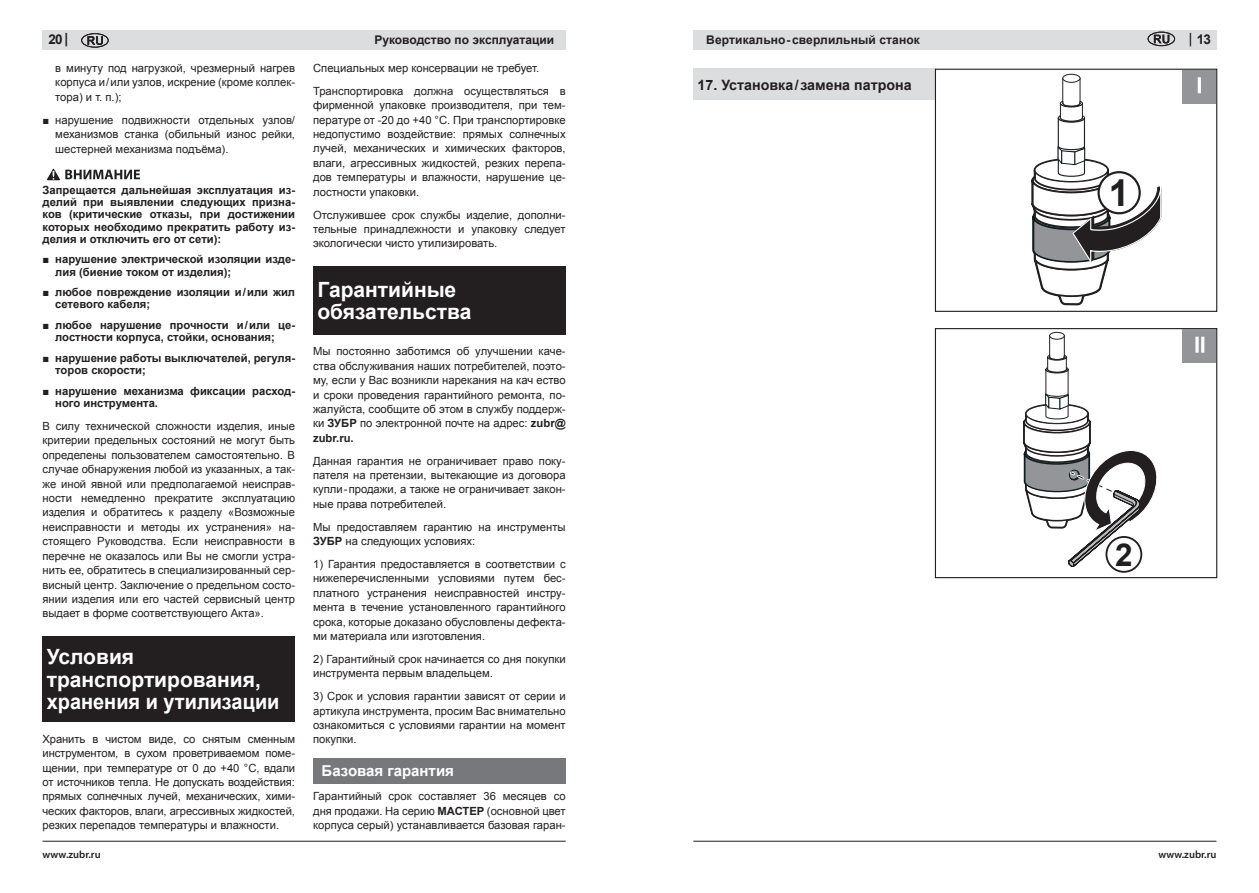
<style>
.page{position:relative;width:1259px;height:893px;background:#fff}
.page>*{position:absolute;margin:0;border:0;box-sizing:border-box;transform-origin:0 0}
.t1{font:700 37.2px "Arial";color:#231f20}
.t2{font:700 31.5px "Arial";color:#231f20}
.t3{font:700 21px/22.5px "Arial";color:#fff}
.t4{font:700 15px "Arial";color:#fff}
.t5{font:700 14.25px "Arial";color:#231f20}
.t6{font:700 13.5px "Arial";color:#231f20}
.t7{font:700 12px "Arial";color:#231f20}
.t8{font:11.25px/14.4px "Arial";color:#231f20;text-align:justify}
.t9{font:700 11.25px/12.1px "Arial";color:#231f20}
.t10{font:600 10.5px "Myriad Pro";color:#231f20}
.s1{font-family:"Myriad Pro"}
.s2{font-family:"Times New Roman"}
.s3{font-family:"Times New Roman";font-weight:400}
.s4{font-weight:700}
.s5{font-family:"Myriad Pro";font-weight:600}
</style>
<div class="page">
<div style="left:43px;top:30px;width:523px;height:20px;background:#dcdddf"></div>
<hr style="left:43px;top:841px;width:523px;height:1px;background:#231f20">
<svg style="left:87px;top:36px;width:16px;height:9px"></svg>
<div style="left:81px;top:33px;width:27px;height:15px;border:1px solid #231f20;border-radius:50%"></div>
<svg style="left:47px;top:169px;width:93px;height:11px"></svg>
<div style="left:43px;top:636px;width:252px;height:85px;background:#231f20"></div>
<div style="left:313px;top:266px;width:253px;height:68px;background:#231f20"></div>
<div style="left:313px;top:758px;width:253px;height:25px;background:#76787b"></div>
<div style="left:693px;top:30px;width:523px;height:20px;background:#dcdddf"></div>
<hr style="left:693px;top:841px;width:523px;height:1px;background:#231f20">
<svg style="left:1153px;top:35px;width:16px;height:8px"></svg>
<div style="left:1147px;top:32px;width:28px;height:14px;border:1px solid #231f20;border-radius:50%"></div>
<div style="left:693px;top:68px;width:242px;height:32px;background:#dcdddf"></div>
<svg style="left:1031px;top:77px;width:130px;height:228px"></svg>
<div style="left:1062px;top:74px;width:18px;height:8px;background:#fff;border-radius:50%"></div>
<div style="left:1062px;top:74px;width:18px;height:9px;border:1px solid #231f20;border-radius:50%"></div>
<div style="left:935px;top:69px;width:282px;height:243px;border:1px solid #231f20"></div>
<div style="left:1049px;top:332px;width:15px;height:8px;border:1px solid #231f20;border-radius:50%"></div>
<svg style="left:1106px;top:537px;width:35px;height:35px"></svg>
<div style="left:1105px;top:536px;width:37px;height:37px;border:2px solid #231f20;border-radius:50%"></div>
<svg style="left:1023px;top:335px;width:134px;height:233px"></svg>
<div style="left:935px;top:328px;width:282px;height:250px;border:1px solid #231f20"></div>
<div style="left:1182px;top:70px;width:34px;height:33px;background:#939598"></div>
<svg style="left:1197px;top:77px;width:4px;height:16px"></svg>
<div style="left:1182px;top:329px;width:34px;height:34px;background:#939598"></div>
<div style="left:1201px;top:337px;width:3px;height:16px;background:#fff;border:2px solid #fff"></div>
<div style="left:1195px;top:337px;width:3px;height:16px;background:#fff;border:2px solid #fff"></div>
<p class="t6" style="left:48px;top:30px;width:21px">20 <span class="s1">|</span></p>
<p class="t8" style="left:55px;top:61px;width:241px">в минуту под нагрузкой, чрезмерный нагрев корпуса и/или узлов, искрение (кроме коллек&shy;тора) и т. п.);</p>
<p class="t8" style="left:55px;top:113px;width:241px;text-indent:-13px"><span class="s2">■</span> нарушение подвижности отдельных узлов/ механизмов станка (обильный износ рейки, шестерней механизма подъёма).</p>
<p class="t9" style="left:43px;top:184px;width:254px;text-align:justify">Запрещается дальнейшая эксплуатация из&shy;делий при выявлении следующих призна&shy;ков (критические отказы, при достижении которых необходимо прекратить работу из&shy;делия и отключить его от сети):</p>
<p class="t9" style="left:55px;top:254px;width:241px;text-indent:-13px"><span class="s3">■</span> нарушение электрической изоляции изде&shy;лия (биение током от изделия);</p>
<p class="t9" style="left:55px;top:287px;width:241px;text-indent:-13px"><span class="s3">■</span> любое повреждение изоляции и/или жил сетевого кабеля;</p>
<p class="t9" style="left:55px;top:319px;width:241px;text-indent:-13px"><span class="s3">■</span> любое нарушение прочности и/или це&shy;лостности корпуса, стойки, основания;</p>
<p class="t9" style="left:55px;top:352px;width:241px;text-indent:-13px"><span class="s3">■</span> нарушение работы выключателей, регуля&shy;торов скорости;</p>
<p class="t9" style="left:55px;top:385px;width:241px;text-indent:-13px"><span class="s3">■</span> нарушение механизма фиксации расход&shy;ного инструмента.</p>
<p class="t8" style="left:43px;top:419px;width:254px">В силу технической сложности изделия, иные критерии предельных состояний не могут быть определены пользователем самостоятельно. В случае обнаружения любой из указанных, а так&shy;же иной явной или предполагаемой неисправ&shy;ности немедленно прекратите эксплуатацию изделия и обратитесь к разделу «Возможные неисправности и методы их устранения» на&shy;стоящего Руководства. Если неисправности в перечне не оказалось или Вы не смогли устра&shy;нить ее, обратитесь в специализированный сер&shy;висный центр. Заключение о предельном состо&shy;янии изделия или его частей сервисный центр выдает в форме соответствующего Акта».</p>
<h3 class="t3" style="left:47px;top:646px;width:234px">Условия транспортирования, хранения и утилизации</h3>
<p class="t8" style="left:43px;top:732px;width:254px">Хранить в чистом виде, со снятым сменным инструментом, в сухом проветриваемом поме&shy;щении, при температуре от 0 до +40 °C, вдали от источников тепла. Не допускать воздействия: прямых солнечных лучей, механических, хими&shy;ческих факторов, влаги, агрессивных жидкостей, резких перепадов температуры и влажности.</p>
<p class="t10" style="left:43px;top:847px;width:60px">www.zubr.ru</p>
<p class="t7" style="left:374px;top:32px;width:181px">Руководство по эксплуатации</p>
<p class="t8" style="left:313px;top:57px;width:254px;line-height:23px">Специальных мер консервации не требует.<br>Транспортировка должна осуществляться в</p>
<p class="t8" style="left:313px;top:98px;width:254px">фирменной упаковке производителя, при тем&shy;пературе от -20 до +40 °C. При транспортировке недопустимо воздействие: прямых солнечных лучей, механических и химических факторов, влаги, агрессивных жидкостей, резких перепа&shy;дов температуры и влажности, нарушение це&shy;лостности упаковки.</p>
<p class="t8" style="left:313px;top:207px;width:254px">Отслужившее срок службы изделие, дополни&shy;тельные принадлежности и упаковку следует экологически чисто утилизировать.</p>
<h3 class="t3" style="left:317px;top:279px;width:156px">Гарантийные обязательства</h3>
<p class="t8" style="left:313px;top:344px;width:254px">Мы постоянно заботимся об улучшении каче&shy;ства обслуживания наших потребителей, поэто&shy;му, если у Вас возникли нарекания на кач ество и сроки проведения гарантийного ремонта, по&shy;жалуйста, сообщите об этом в службу поддерж&shy;ки <span class="s4">ЗУБР</span> по электронной почте на адрес: <span class="s4">zubr@ zubr.ru.</span></p>
<p class="t8" style="left:313px;top:454px;width:254px">Данная гарантия не ограничивает право поку&shy;пателя на претензии, вытекающие из договора купли-продажи, а также не ограничивает закон&shy;ные права потребителей.</p>
<p class="t8" style="left:313px;top:520px;width:254px">Мы предоставляем гарантию на инструменты<br><span class="s4">ЗУБР</span> на следующих условиях:</p>
<p class="t8" style="left:313px;top:557px;width:254px">1) Гарантия предоставляется в соответствии с нижеперечисленными условиями путем бес&shy;платного устранения неисправностей инстру&shy;мента в течение установленного гарантийного срока, которые доказано обусловлены дефекта&shy;ми материала или изготовления.</p>
<p class="t8" style="left:313px;top:652px;width:254px">2) Гарантийный срок начинается со дня покупки инструмента первым владельцем.</p>
<p class="t8" style="left:313px;top:689px;width:254px">3) Срок и условия гарантии зависят от серии и артикула инструмента, просим Вас внимательно ознакомиться с условиями гарантии на момент покупки.</p>
<h3 class="t4" style="left:322px;top:761px;width:134px">Базовая гарантия</h3>
<p class="t8" style="left:313px;top:789px;width:254px">Гарантийный срок составляет 36 месяцев со дня продажи. На серию <span class="s4">МАСТЕР</span> (основной цвет корпуса серый) устанавливается базовая гаран-</p>
<p class="t7" style="left:706px;top:32px;width:215px">Вертикально-сверлильный станок</p>
<p class="t6" style="left:1189px;top:31px;width:24px"><span class="s5">|</span> 13</p>
<p class="t5" style="left:697px;top:75px;width:216px">17. Установка/замена патрона</p>
<h1 class="t1" style="left:1108px;top:168px;width:22px">1</h1>
<h2 class="t2" style="left:1115px;top:534px;width:19px">2</h2>
<p class="t10" style="left:1158px;top:847px;width:60px">www.zubr.ru</p>
</div>
